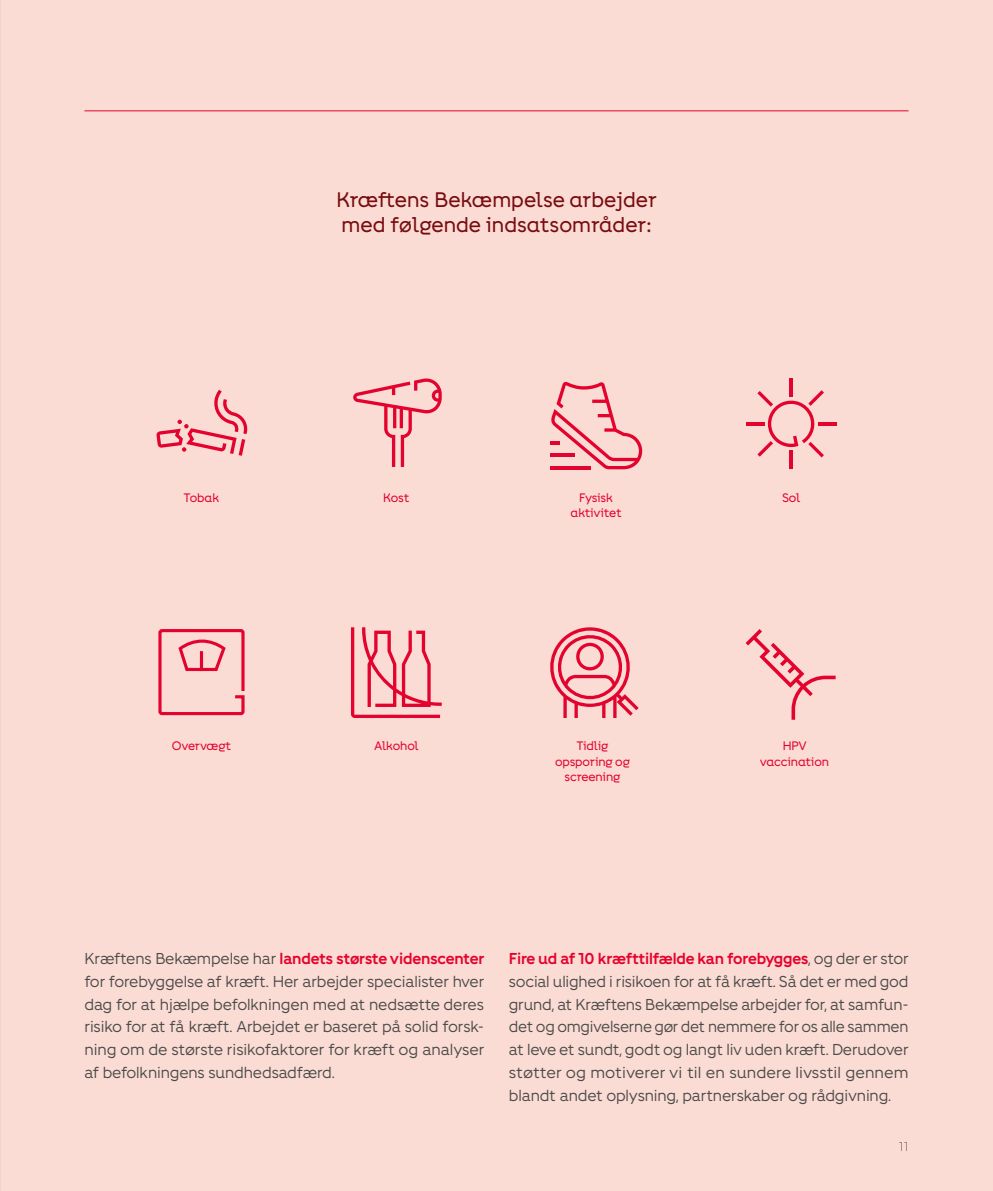
<style>
.page{position:relative;width:993px;height:1191px;background:#fff}
.page>*{position:absolute;margin:0;border:0;box-sizing:border-box;transform-origin:0 0}
.t1{font:21px/25.2px "Fighter Overskrift";color:#780c10}
.t2{font:15.75px/22.8px "Fighter";letter-spacing:-.01em;color:#4a4a49;text-align:justify}
.t3{font:12.25px/15.8px "Fighter Overskrift";letter-spacing:-.01em;color:#e4032e;text-align:center}
.t4{font:12.25px/15.8px "Fighter Overskrift";letter-spacing:-.03em;color:#e4032e;text-align:center}
.t5{font:300 12.25px "Fighter";color:#4a4a49}
.s1{font-weight:700;color:#e4032e}
</style>
<div class="page">
<div style="left:0;top:0;width:992px;height:1191px;background:#fbdcd4"></div>
<hr style="left:0;top:0;width:1px;height:1191px;background:#4a4a49">
<hr style="left:84px;top:110px;width:824px;height:1px;background:#e4032e">
<svg style="left:158px;top:629px;width:87px;height:87px"></svg>
<svg style="left:156px;top:390px;width:92px;height:66px"></svg>
<svg style="left:353px;top:378px;width:88px;height:89px"></svg>
<svg style="left:550px;top:382px;width:92px;height:87px"></svg>
<svg style="left:789px;top:378px;width:3px;height:12px"></svg>
<svg style="left:789px;top:457px;width:3px;height:12px"></svg>
<hr style="left:817px;top:423px;width:19px;height:3px;background:#e4032e">
<hr style="left:745px;top:423px;width:19px;height:3px;background:#e4032e">
<svg style="left:757px;top:390px;width:66px;height:67px"></svg>
<svg style="left:351px;top:627px;width:90px;height:91px"></svg>
<svg style="left:550px;top:627px;width:88px;height:91px"></svg>
<svg style="left:745px;top:629px;width:90px;height:90px"></svg>
<h1 class="t1" style="left:336px;top:187px;width:322px">Kræftens Bekæmpelse arbejder med følgende indsatsområder:</h1>
<p class="t3" style="left:184px;top:489px;width:37px">Tobak</p>
<p class="t3" style="left:383px;top:489px;width:28px">Kost</p>
<p class="t4" style="left:570px;top:489px;width:53px">Fysisk aktivitet</p>
<p class="t3" style="left:781px;top:489px;width:20px">Sol</p>
<p class="t3" style="left:172px;top:737px;width:61px">Overvægt</p>
<p class="t3" style="left:374px;top:737px;width:46px">Alkohol</p>
<p class="t3" style="left:555px;top:737px;width:76px">Tidlig opsporing og screening</p>
<p class="t3" style="left:759px;top:737px;width:71px">HPV vaccination</p>
<p class="t2" style="left:84px;top:946px;width:401px">Kræftens Bekæmpelse har <span class="s1">landets største videnscenter </span>for forebyggelse af kræft. Her arbejder specialister hver dag for at hjælpe befolkningen med at nedsætte deres risiko for at få kræft. Arbejdet er baseret på solid forsk&shy;ning om de største risikofaktorer for kræft og analyser af befolkningens sundhedsadfærd.</p>
<p class="t2" style="left:508px;top:946px;width:401px"><span class="s1">Fire ud af 10 kræfttilfælde kan forebygges</span>, og der er stor social ulighed i risikoen for at få kræft. Så det er med god grund, at Kræftens Bekæmpelse arbejder for, at samfun&shy;det og omgivelserne gør det nemmere for os alle sammen at leve et sundt, godt og langt liv uden kræft. Derudover støtter og motiverer vi til en sundere livsstil gennem blandt andet oplysning, partnerskaber og rådgivning.</p>
<p class="t5" style="left:898px;top:1138px;width:11px">11</p>
</div>
